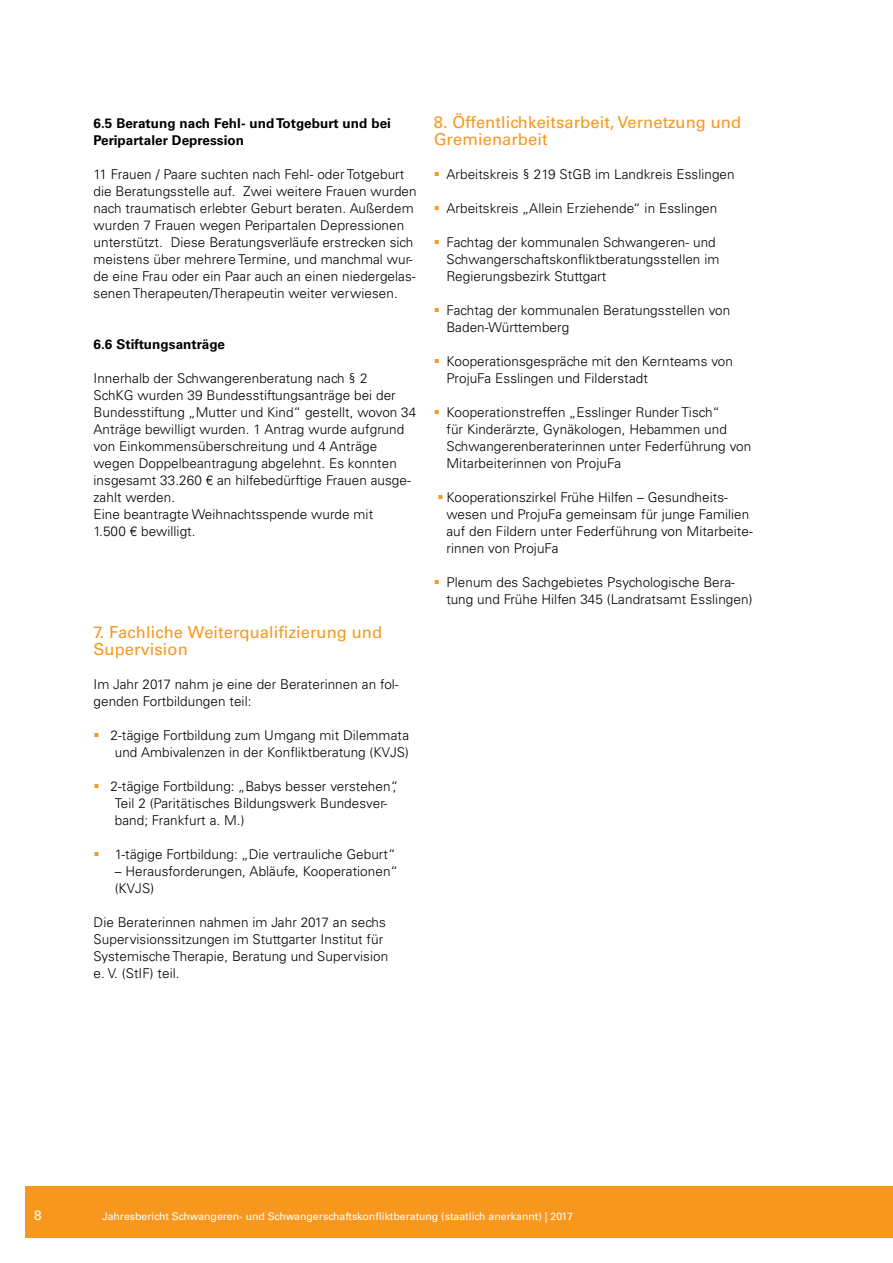
<style>
.page{position:relative;width:893px;height:1263px;background:#fff}
.page>*{position:absolute;margin:0;border:0;box-sizing:border-box;transform-origin:0 0}
.t1{font:16.5px/17px "Univers LT Std";letter-spacing:.005em;color:#f8971d}
.t2{font:300 13.5px/17px "Univers LT Std";letter-spacing:.005em;color:#000}
.t3{font:700 13.5px/17px "Univers LT Std";letter-spacing:.005em;color:#000}
.t4{font:13.5px "Univers LT Std";color:#fff}
.t5{font:10.5px "Univers LT Std";color:#fff}
.s1{color:#f8971d}
</style>
<div class="page">
<div style="left:26px;top:1186px;width:867px;height:51px;background:#f8971d"></div>
<p class="t3" style="left:94px;top:114px;width:299px">6.5 Beratung nach Fehl- und Totgeburt und bei<br>Peripartaler Depression</p>
<p class="t2" style="left:94px;top:165px;width:325px">11 Frauen / Paare suchten nach Fehl- oder Totgeburt die Beratungsstelle auf. Zwei weitere Frauen wurden nach traumatisch erlebter Geburt beraten. Außerdem wurden 7 Frauen wegen Peripartalen Depressionen unterstützt. Diese Beratungsverläufe erstrecken sich meistens über mehrere Termine, und manchmal wur&shy;de eine Frau oder ein Paar auch an einen niedergelas&shy;senen Therapeuten/Therapeutin weiter verwiesen.</p>
<p class="t3" style="left:94px;top:336px;width:133px">6.6 Stiftungsanträge</p>
<p class="t2" style="left:94px;top:369px;width:324px">Innerhalb der Schwangerenberatung nach § 2<br>SchKG wurden 39 Bundesstiftungsanträge bei der Bundesstiftung „Mutter und Kind“ gestellt, wovon 34<br>Anträge bewilligt wurden. 1 Antrag wurde aufgrund von Einkommensüberschreitung und 4 Anträge wegen Doppelbeantragung abgelehnt. Es konnten insgesamt 33.260 € an hilfebedürftige Frauen ausge&shy;zahlt werden.<br>Eine beantragte Weihnachtsspende wurde mit<br>1.500 € bewilligt.</p>
<p class="t1" style="left:94px;top:624px;width:290px">7. Fachliche Weiterqualifizierung und<br>Supervision</p>
<p class="t2" style="left:94px;top:676px;width:307px">Im Jahr 2017 nahm je eine der Beraterinnen an fol&shy;genden Fortbildungen teil:</p>
<p class="t2" style="left:94px;top:727px;width:317px;text-align:right"><span class="s1">▪</span> 2-tägige Fortbildung zum Umgang mit Dilemmata und Ambivalenzen in der Konfliktberatung (KVJS)</p>
<p class="t2" style="left:115px;top:778px;width:285px;text-indent:-21px"><span class="s1">▪</span> 2-tägige Fortbildung: „Babys besser verstehen“,<br>Teil 2 (Paritätisches Bildungswerk Bundesver&shy;band; Frankfurt a. M.)</p>
<p class="t2" style="left:94px;top:846px;width:304px"><span class="s1">▪</span> 1-tägige Fortbildung: „Die vertrauliche Geburt“</p>
<p class="t2" style="left:115px;top:863px;width:285px">– Herausforderungen, Abläufe, Kooperationen“ (KVJS)</p>
<p class="t2" style="left:94px;top:914px;width:296px">Die Beraterinnen nahmen im Jahr 2017 an sechs Supervisionssitzungen im Stuttgarter Institut für Systemische Therapie, Beratung und Supervision e. V. (StIF) teil.</p>
<p class="t1" style="left:434px;top:113px;width:309px">8. Öffentlichkeitsarbeit, Vernetzung und<br>Gremienarbeit</p>
<p class="t2" style="left:434px;top:165px;width:302px"><span class="s1">▪</span> Arbeitskreis § 219 StGB im Landkreis Esslingen</p>
<p class="t2" style="left:434px;top:199px;width:285px"><span class="s1">▪</span> Arbeitskreis „Allein Erziehende“ in Esslingen</p>
<p class="t2" style="left:446px;top:233px;width:274px;text-indent:-13px"><span class="s1">▪</span> Fachtag der kommunalen Schwangeren- und<br>Schwangerschaftskonfliktberatungsstellen im<br>Regierungsbezirk Stuttgart</p>
<p class="t2" style="left:446px;top:301px;width:285px;text-indent:-13px"><span class="s1">▪</span> Fachtag der kommunalen Beratungsstellen von<br>Baden-Württemberg</p>
<p class="t2" style="left:446px;top:352px;width:288px;text-indent:-13px"><span class="s1">▪</span> Kooperationsgespräche mit den Kernteams von<br>ProjuFa Esslingen und Filderstadt</p>
<p class="t2" style="left:446px;top:403px;width:306px;text-indent:-13px"><span class="s1">▪</span> Kooperationstreffen „Esslinger Runder Tisch“<br>für Kinderärzte, Gynäkologen, Hebammen und Schwangerenberaterinnen unter Federführung von Mitarbeiterinnen von ProjuFa</p>
<p class="t2" style="left:446px;top:489px;width:308px;text-indent:-9px"><span class="s1">▪</span> Kooperationszirkel Frühe Hilfen – Gesundheits&shy;wesen und ProjuFa gemeinsam für junge Familien auf den Fildern unter Federführung von Mitarbeite&shy;rinnen von ProjuFa</p>
<p class="t2" style="left:446px;top:574px;width:307px;text-indent:-13px"><span class="s1">▪</span> Plenum des Sachgebietes Psychologische Bera&shy;tung und Frühe Hilfen 345 (Landratsamt Esslingen)</p>
<p class="t4" style="left:34px;top:1208px;width:9px">8</p>
<p class="t5" style="left:102px;top:1210px;width:473px">Jahresbericht Schwangeren- und Schwangerschaftskonfliktberatung (staatlich anerkannt) | 2017</p>
</div>
